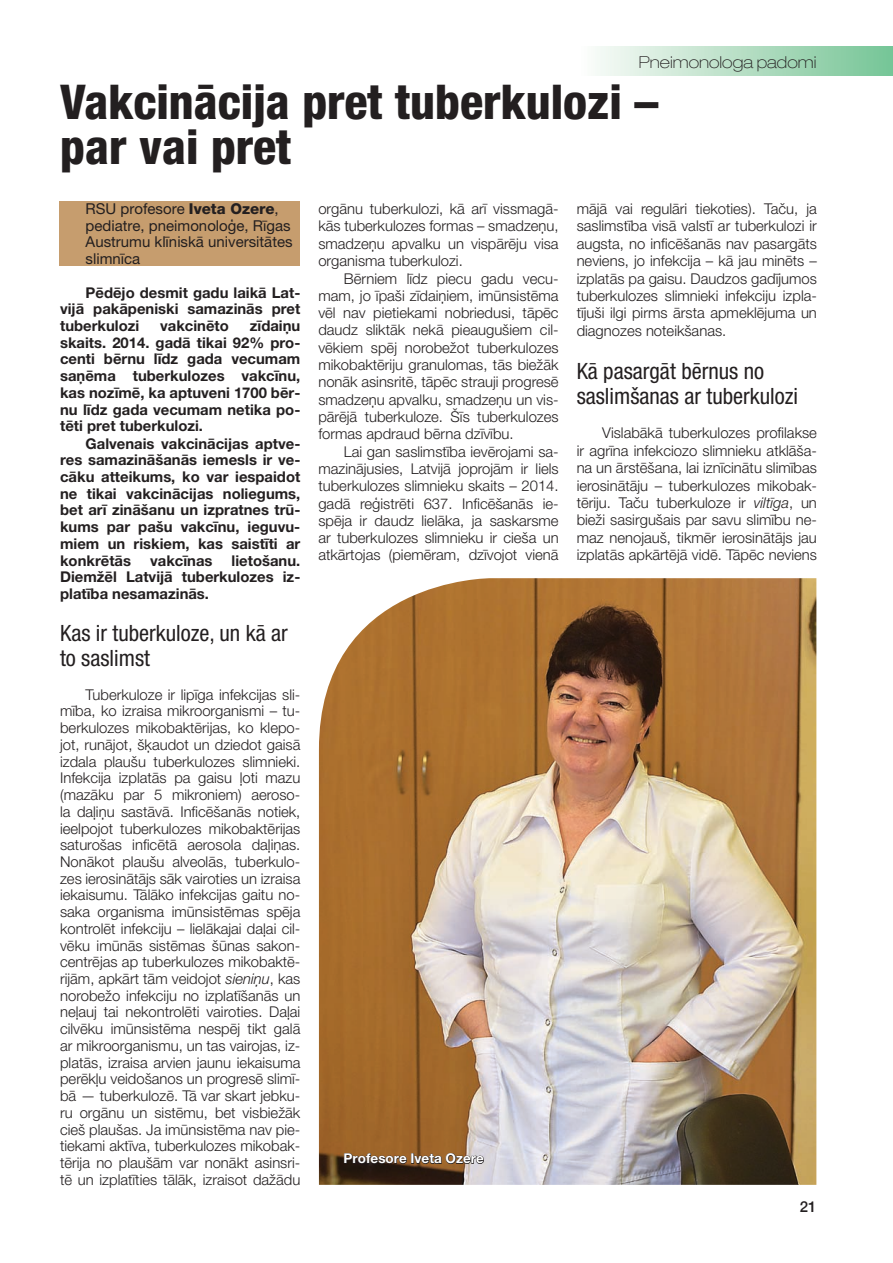
<style>
.page{position:relative;width:893px;height:1263px;background:#fff}
.page>*{position:absolute;margin:0;border:0;box-sizing:border-box;transform-origin:0 0}
.VIRSRAKSTS{font:800 condensed 48px/45px "Helvetica Neue LT Pro";color:#231f20}
.SUBVIRS{font:condensed 22.5px/24.8px "Helvetica Neue LT Pro";color:#231f20}
.rubrika{font:100 expanded 16.5px "Helvetica Neue LT Pro";color:#231f20}
.AUTORS{font:15px/16.6px "Helvetica Neue LT Pro";color:#231f20}
.t1{font:500 15px "Helvetica Neue";color:#231f20}
.txt{font:300 14.85px/16.6px "Helvetica Neue LT Pro";color:#231f20;text-align:justify}
.txt-2{font:700 14.85px/16.6px "Helvetica Neue LT Pro";color:#231f20;text-align:justify}
.fotoparaksts_WHITE{font:700 13.5px "Helvetica Neue LT Pro";color:#fff}
.s1{font-weight:800}
.s2{font-style:italic}
</style>
<div class="page">
<div style="left:578px;top:47px;width:315px;height:29px;background:linear-gradient(to right,#fdfdfb,#75c495)"></div>
<div style="left:59px;top:202px;width:240px;height:64px;background:#c69d6e"></div>
<img style="left:319px;top:578px;width:497px;height:607px">
<svg style="left:344px;top:1153px;width:140px;height:12px"></svg>
<p class="rubrika" style="left:639px;top:52px;width:179px">Pneimonologa padomi</p>
<p class="VIRSRAKSTS" style="left:60px;top:78px;width:600px">Vakcinācija pret tuberkulozi – par vai pret</p>
<p class="AUTORS" style="left:86px;top:200px;width:208px">RSU profesore <span class="s1">Iveta Ozere</span>, pediatre, pneimonoloģe, Rīgas<br>Austrumu klīniskā universitātes slimnīca</p>
<p class="txt-2" style="left:60px;top:284px;width:242px;text-indent:26px">Pēdējo desmit gadu laikā Lat&shy;vijā pakāpeniski samazinās pret tuberkulozi</p>
<p class="txt-2" style="left:60px;top:317px;width:242px;text-indent:190px">zīdaiņu skaits. 2014. gadā tikai 92% pro&shy;centi bērnu līdz gada vecumam saņēma tuberkulozes vakcīnu, kas nozīmē, ka aptuveni 1700 bēr&shy;nu līdz gada vecumam netika po&shy;tēti pret tuberkulozi.</p>
<p class="txt-2" style="left:60px;top:435px;width:242px;text-indent:26px">Galvenais vakcinācijas aptve&shy;res samazināšanās iemesls ir ve&shy;cāku atteikums, ko var iespaidot ne tikai vakcinācijas noliegums, bet arī zināšanu un izpratnes trū&shy;kums par pašu vakcīnu, ieguvu&shy;miem un riskiem, kas saistīti ar konkrētās</p>
<p class="txt-2" style="left:160px;top:317px;width:70px">vakcinēto</p>
<p class="txt-2" style="left:60px;top:552px;width:242px;text-indent:172px">lietošanu.<br>Diemžēl Latvijā tuberkulozes iz&shy;platība nesamazinās.</p>
<p class="SUBVIRS" style="left:60px;top:621px;width:229px">Kas ir tuberkuloze, un kā ar to saslimst</p>
<p class="txt" style="left:60px;top:686px;width:242px;text-indent:26px">Tuberkuloze ir lipīga infekcijas sli&shy;mība, ko izraisa mikroorganismi – tu&shy;berkulozes mikobaktērijas, ko klepo&shy;jot, runājot, šķaudot un dziedot gaisā izdala plaušu tuberkulozes slimnieki.<br>Infekcija izplatās pa gaisu ļoti mazu (mazāku par 5 mikroniem) aeroso&shy;la daļiņu sastāvā. Inficēšanās notiek, ieelpojot tuberkulozes mikobaktērijas saturošas inficētā aerosola daļiņas.<br>Nonākot plaušu alveolās, tuberkulo&shy;zes ierosinātājs sāk vairoties un izraisa iekaisumu. Tālāko infekcijas gaitu no&shy;saka organisma imūnsistēmas spēja kontrolēt infekciju – lielākajai daļai cil&shy;vēku imūnās sistēmas šūnas sakon&shy;centrējas ap tuberkulozes mikobaktē&shy;rijām, apkārt tām veidojot <span class="s2">sieniņu</span>, kas norobežo infekciju no izplatīšanās un neļauj tai nekontrolēti vairoties. Daļai cilvēku imūnsistēma nespēj tikt galā ar mikroorganismu, un tas vairojas, iz&shy;platās, izraisa arvien jaunu iekaisuma perēkļu veidošanos un progresē slimī&shy;bā — tuberkulozē. Tā var skart jebku&shy;ru orgānu un sistēmu, bet visbiežāk cieš plaušas. Ja imūnsistēma nav pie&shy;tiekami aktīva, tuberkulozes mikobak&shy;tērija no plaušām var nonākt asinsri&shy;tē un izplatīties tālāk, izraisot dažādu</p>
<p class="txt-2" style="left:150px;top:552px;width:64px">vakcīnas</p>
<p class="txt" style="left:318px;top:200px;width:242px;line-height:17.2px">orgānu tuberkulozi, kā arī vissmagā&shy;kās tuberkulozes formas – smadzeņu, smadzeņu apvalku un vispārēju visa organisma tuberkulozi.</p>
<p class="txt" style="left:318px;top:269px;width:242px;line-height:17.2px;text-indent:26px">Bērniem līdz piecu gadu vecu&shy;mam, jo īpaši zīdaiņiem, imūnsistēma vēl nav pietiekami nobriedusi, tāpēc daudz sliktāk nekā pieaugušiem cil&shy;vēkiem spēj norobežot tuberkulozes mikobaktēriju granulomas, tās biežāk nonāk asinsritē, tāpēc strauji progresē smadzeņu apvalku, smadzeņu un vis&shy;pārējā tuberkuloze. Šīs tuberkulozes formas apdraud bērna dzīvību.</p>
<p class="txt" style="left:318px;top:443px;width:242px;line-height:17.2px;text-indent:26px">Lai gan saslimstība ievērojami sa&shy;mazinājusies, Latvijā joprojām ir liels tuberkulozes slimnieku skaits – 2014. gadā reģistrēti 637. Inficēšanās ie&shy;spēja ir daudz lielāka, ja saskarsme ar tuberkulozes slimnieku ir cieša un atkārtojas (piemēram, dzīvojot vienā</p>
<p class="fotoparaksts_WHITE" style="left:344px;top:1150px;width:142px">Profesore Iveta Ozere</p>
<p class="txt" style="left:577px;top:200px;width:242px;line-height:17.4px">mājā vai regulāri tiekoties). Taču, ja saslimstība visā valstī ar tuberkulozi ir augsta, no inficēšanās nav pasargāts neviens, jo infekcija – kā jau minēts – izplatās pa gaisu. Daudzos gadījumos tuberkulozes slimnieki infekciju izpla&shy;tījuši ilgi pirms ārsta apmeklējuma un diagnozes noteikšanas.</p>
<p class="SUBVIRS" style="left:577px;top:358px;width:223px;line-height:25.5px">Kā pasargāt bērnus no saslimšanas ar tuberkulozi</p>
<p class="txt" style="left:577px;top:424px;width:242px;line-height:17.4px;text-indent:26px">Vislabākā tuberkulozes profilakse ir agrīna infekciozo slimnieku atklāša&shy;na un ārstēšana, lai iznīcinātu slimības ierosinātāju – tuberkulozes mikobak&shy;tēriju. Taču tuberkuloze ir <span class="s2">viltīga</span>, un bieži sasirgušais par savu slimību ne&shy;maz nenojauš, tikmēr ierosinātājs jau izplatās apkārtējā vidē. Tāpēc neviens</p>
<p class="t1" style="left:800px;top:1194px;width:18px">21</p>
</div>
